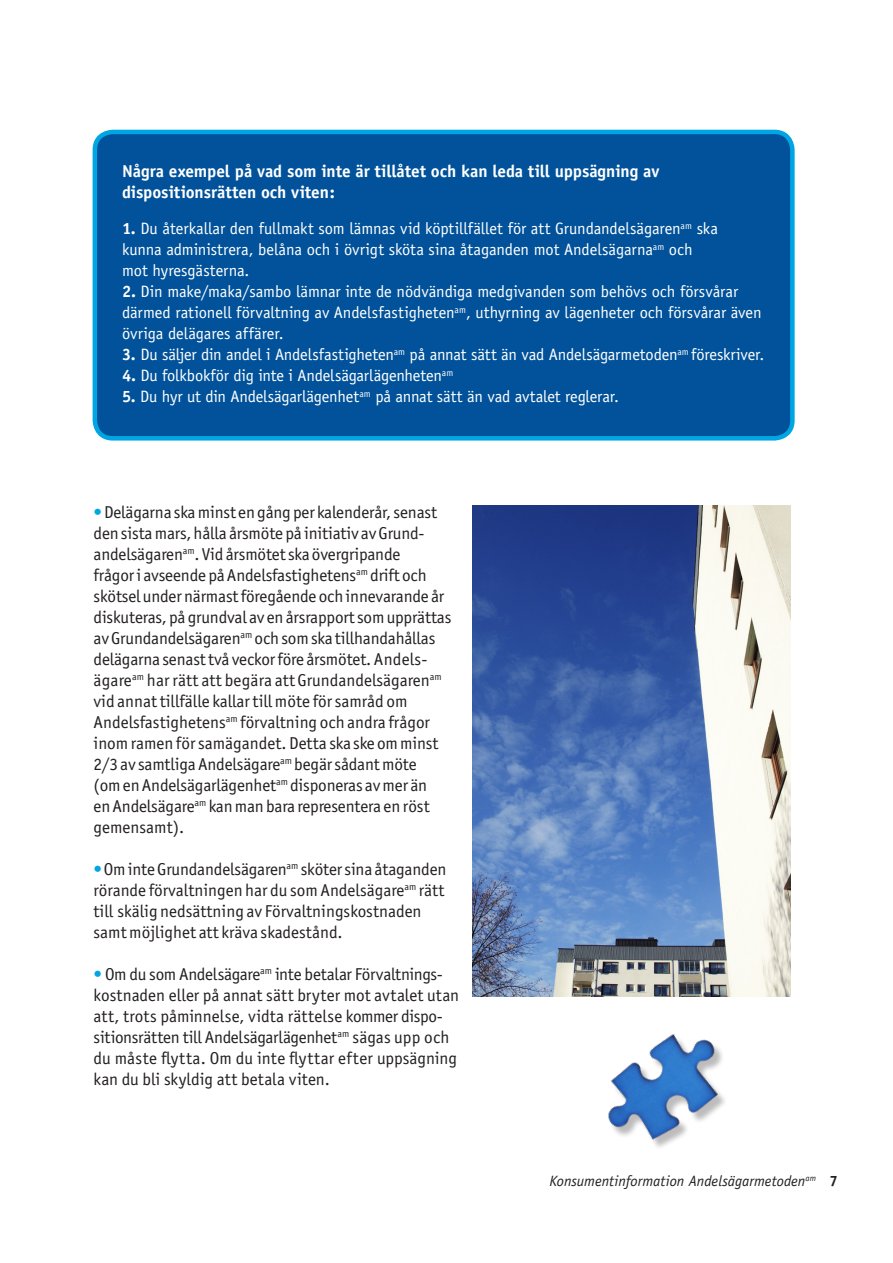
<style>
.page{position:relative;width:893px;height:1263px;background:#fff}
.page>*{position:absolute;margin:0;border:0;box-sizing:border-box;transform-origin:0 0}
.t1{font:17.25px/21px "AT Officina Sans";letter-spacing:-.01em;color:#231f20}
.t2{font:700 17.25px/21px "AT Officina Sans";letter-spacing:-.005em;color:#fff}
.t3{font:16.5px/21px "AT Officina Sans";letter-spacing:-.01em;color:#fff}
.t4{font:italic 15px "AT Officina Sans";color:#231f20}
.s1{font-weight:700}
.s2{color:#00a6e4}
.s3{font-weight:700;font-style:normal}
</style>
<div class="page">
<div style="left:95px;top:132px;width:697px;height:306px;background:#01529a;border-radius:18px"></div>
<div style="left:93px;top:130px;width:702px;height:311px;border:4px solid #00a6e4;border-radius:18px"></div>
<img style="left:472px;top:506px;width:319px;height:491px">
<img style="left:608px;top:1034px;width:117px;height:113px">
<p class="t2" style="left:122px;top:161px;width:539px">Några exempel på vad som inte är tillåtet och kan leda till uppsägning av dispositionsrätten och viten:</p>
<p class="t3" style="left:122px;top:218px;width:597px"><span class="s1">1.</span> Du återkallar den fullmakt som lämnas vid köptillfället för att Grundandelsägaren<sup>am</sup> ska kunna administrera, belåna och i övrigt sköta sina åtaganden mot Andelsägarna<sup>am</sup> och mot hyresgästerna.</p>
<p class="t3" style="left:122px;top:281px;width:641px"><span class="s1">2.</span> Din make/maka/sambo lämnar inte de nödvändiga medgivanden som behövs och försvårar därmed rationell förvaltning av Andelsfastigheten<sup>am</sup>, uthyrning av lägenheter och försvårar även övriga delägares affärer.</p>
<p class="t3" style="left:122px;top:344px;width:644px"><span class="s1">3.</span> Du säljer din andel i Andelsfastigheten<sup>am</sup> på annat sätt än vad Andelsägarmetoden<sup>am</sup> föreskriver.</p>
<p class="t3" style="left:122px;top:365px;width:333px"><span class="s1">4.</span> Du folkbokför dig inte i Andelsägarlägenheten<sup>am</sup></p>
<p class="t3" style="left:122px;top:386px;width:498px"><span class="s1">5.</span> Du hyr ut din Andelsägarlägenhet<sup>am</sup> på annat sätt än vad avtalet reglerar.</p>
<p class="t1" style="left:94px;top:502px;width:345px"><span class="s2">•</span> Delägarna ska minst en gång per kalenderår, senast den sista mars, hålla årsmöte på initiativ av Grund&shy;andelsägaren<sup>am</sup>. Vid årsmötet ska övergripande</p>
<p class="t1" style="left:94px;top:565px;width:335px">frågor i avseende på Andelsfastighetens<sup>am</sup> drift och</p>
<p class="t1" style="left:94px;top:586px;width:352px">skötsel under närmast föregående och innevarande år</p>
<p class="t1" style="left:94px;top:607px;width:359px">diskuteras, på grundval av en årsrapport som upprättas</p>
<p class="t1" style="left:94px;top:628px;width:343px">av Grundandelsägaren<sup>am</sup> och som ska tillhandahållas</p>
<p class="t1" style="left:94px;top:649px;width:350px">delägarna senast två veckor före årsmötet. Andels&shy;ägare<sup>am</sup> har rätt att begära att Grundandelsägaren<sup>am </sup>vid annat tillfälle kallar till möte för samråd om Andelsfastighetens<sup>am</sup> förvaltning och andra frågor inom ramen för samägandet. Detta ska ske om minst 2/3 av samtliga Andelsägare<sup>am</sup> begär sådant möte (om en Andelsägarlägenhet<sup>am</sup> disponeras av mer än en Andelsägare<sup>am</sup> kan man bara representera en röst gemensamt).</p>
<p class="t1" style="left:94px;top:859px;width:354px"><span class="s2">•</span> Om inte Grundandelsägaren<sup>am</sup> sköter sina åtaganden rörande förvaltningen har du som Andelsägare<sup>am</sup> rätt till skälig nedsättning av Förvaltningskostnaden samt möjlighet att kräva skadestånd.</p>
<p class="t1" style="left:94px;top:964px;width:367px"><span class="s2">•</span> Om du som Andelsägare<sup>am</sup> inte betalar Förvaltnings&shy;kostnaden eller på annat sätt bryter mot avtalet utan att, trots påminnelse, vidta rättelse kommer dispo&shy;sitionsrätten till Andelsägarlägenhet<sup>am</sup> sägas upp och du måste flytta. Om du inte flyttar efter uppsägning kan du bli skyldig att betala viten.</p>
<p class="t4" style="left:549px;top:1172px;width:290px">Konsumentinformation Andelsägarmetoden<sup>am</sup> <span class="s3">7</span></p>
</div>
